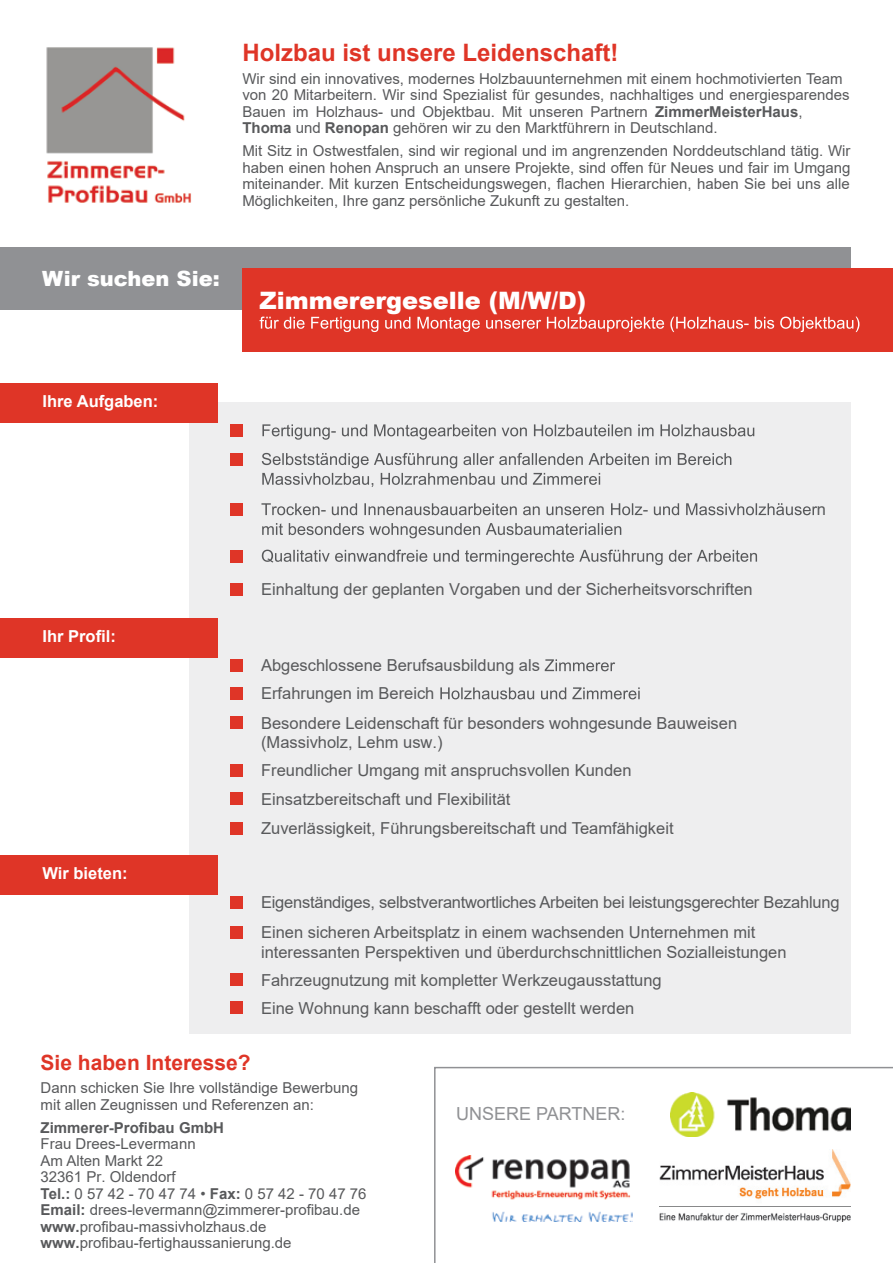
<style>
.page{position:relative;width:893px;height:1263px;background:#fff}
.page>*{position:absolute;margin:0;border:0;box-sizing:border-box;transform-origin:0 0}
.t1{font:700 24px "Arial";color:#df3527}
.t2{font:900 24px "Arial";color:#fff}
.t3{font:700 21px "Arial";color:#df3527}
.t4{font:900 21px "Arial";color:#fff}
.t5{font:18px "Arial";color:#909194}
.t6{font:16.5px/28px "Arial";color:#58595b}
.t7{font:700 16.5px "Arial";color:#fff}
.t8{font:15px/16.5px "Arial";color:#58595b}
.t9{font:700 15px "Arial";color:#58595b}
.s1{font-weight:700}
</style>
<div class="page">
<svg style="left:434px;top:1067px;width:459px;height:196px"></svg>
<img style="left:46px;top:47px;width:145px;height:156px">
<div style="left:0;top:248px;width:850px;height:62px;background:#909194"></div>
<div style="left:242px;top:268px;width:651px;height:84px;background:#df3527"></div>
<svg style="left:260px;top:317px;width:599px;height:15px"></svg>
<div style="left:189px;top:402px;width:661px;height:631px;background:#eeeeef"></div>
<div style="left:230px;top:424px;width:12px;height:13px;background:#df3527"></div>
<div style="left:230px;top:453px;width:12px;height:13px;background:#df3527"></div>
<div style="left:230px;top:503px;width:12px;height:13px;background:#df3527"></div>
<div style="left:230px;top:550px;width:12px;height:12px;background:#df3527"></div>
<div style="left:230px;top:583px;width:12px;height:13px;background:#df3527"></div>
<div style="left:0;top:383px;width:218px;height:39px;background:#df3527"></div>
<div style="left:0;top:619px;width:218px;height:39px;background:#df3527"></div>
<div style="left:230px;top:659px;width:12px;height:13px;background:#df3527"></div>
<div style="left:230px;top:687px;width:12px;height:13px;background:#df3527"></div>
<div style="left:230px;top:716px;width:12px;height:13px;background:#df3527"></div>
<div style="left:230px;top:764px;width:12px;height:13px;background:#df3527"></div>
<div style="left:230px;top:792px;width:12px;height:13px;background:#df3527"></div>
<div style="left:230px;top:822px;width:12px;height:12px;background:#df3527"></div>
<div style="left:0;top:855px;width:218px;height:39px;background:#df3527"></div>
<div style="left:230px;top:896px;width:12px;height:12px;background:#df3527"></div>
<div style="left:230px;top:926px;width:12px;height:12px;background:#df3527"></div>
<div style="left:230px;top:973px;width:12px;height:13px;background:#df3527"></div>
<div style="left:230px;top:1001px;width:12px;height:13px;background:#df3527"></div>
<svg style="left:262px;top:424px;width:361px;height:16px"></svg>
<svg style="left:638px;top:424px;width:116px;height:12px"></svg>
<svg style="left:262px;top:453px;width:469px;height:34px"></svg>
<svg style="left:261px;top:503px;width:334px;height:12px"></svg>
<svg style="left:611px;top:503px;width:206px;height:12px"></svg>
<svg style="left:262px;top:523px;width:359px;height:15px"></svg>
<svg style="left:262px;top:550px;width:495px;height:15px"></svg>
<svg style="left:545px;top:659px;width:70px;height:12px"></svg>
<svg style="left:440px;top:687px;width:200px;height:12px"></svg>
<img style="left:455px;top:1155px;width:178px;height:66px">
<img style="left:660px;top:1149px;width:190px;height:72px">
<img style="left:670px;top:1093px;width:180px;height:43px">
<h1 class="t1" style="left:242px;top:36px;width:378px">Holzbau ist unsere Leidenschaft!</h1>
<p class="t8" style="left:242px;top:70px;width:609px">Wir sind ein innovatives, modernes Holzbauunternehmen mit einem hochmotivierten Team von 20 Mitarbeitern. Wir sind Spezialist für gesundes, nachhaltiges und energiesparendes Bauen im Holzhaus- und Objektbau. Mit unseren Partnern <span class="s1">ZimmerMeisterHaus</span>, <span class="s1">Thoma</span> und <span class="s1">Renopan</span> gehören wir zu den Marktführern in Deutschland.</p>
<p class="t8" style="left:242px;top:143px;width:610px;text-align:justify">Mit Sitz in Ostwestfalen, sind wir regional und im angrenzenden Norddeutschland tätig. Wir haben einen hohen Anspruch an unsere Projekte, sind offen für Neues und fair im Umgang miteinander. Mit kurzen Entscheidungswegen, flachen Hierarchien, haben Sie bei uns alle Möglichkeiten, Ihre ganz persönliche Zukunft zu gestalten.</p>
<h2 class="t4" style="left:42px;top:264px;width:179px">Wir suchen Sie:</h2>
<h1 class="t2" style="left:259px;top:283px;width:328px">Zimmerergeselle (M/W/D)</h1>
<p class="t7" style="left:43px;top:389px;width:117px">Ihre Aufgaben:</p>
<p class="t7" style="left:43px;top:625px;width:75px">Ihr Profil:</p>
<p class="t7" style="left:43px;top:861px;width:87px">Wir bieten:</p>
<p class="t6" style="left:623px;top:416px;width:11px">n</p>
<p class="t6" style="left:596px;top:495px;width:11px">n</p>
<p class="t6" style="left:817px;top:495px;width:11px">n</p>
<p class="t6" style="left:261px;top:575px;width:493px">Einhaltung der geplanten Vorgaben und der Sicherheitsvorschriften</p>
<p class="t6" style="left:261px;top:651px;width:478px;line-height:28.7px">Abgeschlossene Berufsausbildung als<br>Erfahrungen im Bereich<br>Besondere Leidenschaft für besonders wohngesunde Bauweisen</p>
<p class="t6" style="left:261px;top:728px;width:372px">(Massivholz, Lehm usw.)<br>Freundlicher Umgang mit anspruchsvollen Kunden<br>Einsatzbereitschaft und Flexibilität</p>
<p class="t6" style="left:261px;top:814px;width:414px">Zuverlässigkeit, Führungsbereitschaft und Teamfähigkeit</p>
<p class="t6" style="left:261px;top:887px;width:580px;line-height:30px">Eigenständiges, selbstverantwortliches Arbeiten bei leistungsgerechter Bezahlung<br>Einen sicheren Arbeitsplatz in einem wachsenden Unternehmen mit</p>
<p class="t6" style="left:261px;top:938px;width:527px">interessanten Perspektiven und überdurchschnittlichen Sozialleistungen<br>Fahrzeugnutzung mit kompletter Werkzeugausstattung<br>Eine Wohnung kann beschafft oder gestellt werden</p>
<h2 class="t3" style="left:41px;top:1048px;width:212px">Sie haben Interesse?</h2>
<p class="t8" style="left:41px;top:1079px;width:319px">Dann schicken Sie Ihre vollständige Bewerbung mit allen Zeugnissen und Referenzen an:</p>
<p class="t9" style="left:41px;top:1117px;width:185px">Zimmerer-Profibau GmbH</p>
<p class="t8" style="left:41px;top:1135px;width:328px">Frau Drees-Levermann<br>Am Alten Markt 22<br>32361 Pr. Oldendorf<br><span class="s1">Tel.:</span> 0 57 42 - 70 47 74 • <span class="s1">Fax:</span> 0 57 42 - 70 47 76<br><span class="s1">Email:</span> drees-levermann@zimmerer-profibau.de <span class="s1">www.</span>profibau-massivholzhaus.de <span class="s1">www.</span>profibau-fertighaussanierung.de</p>
<p class="t5" style="left:456px;top:1101px;width:171px">UNSERE PARTNER:</p>
</div>
